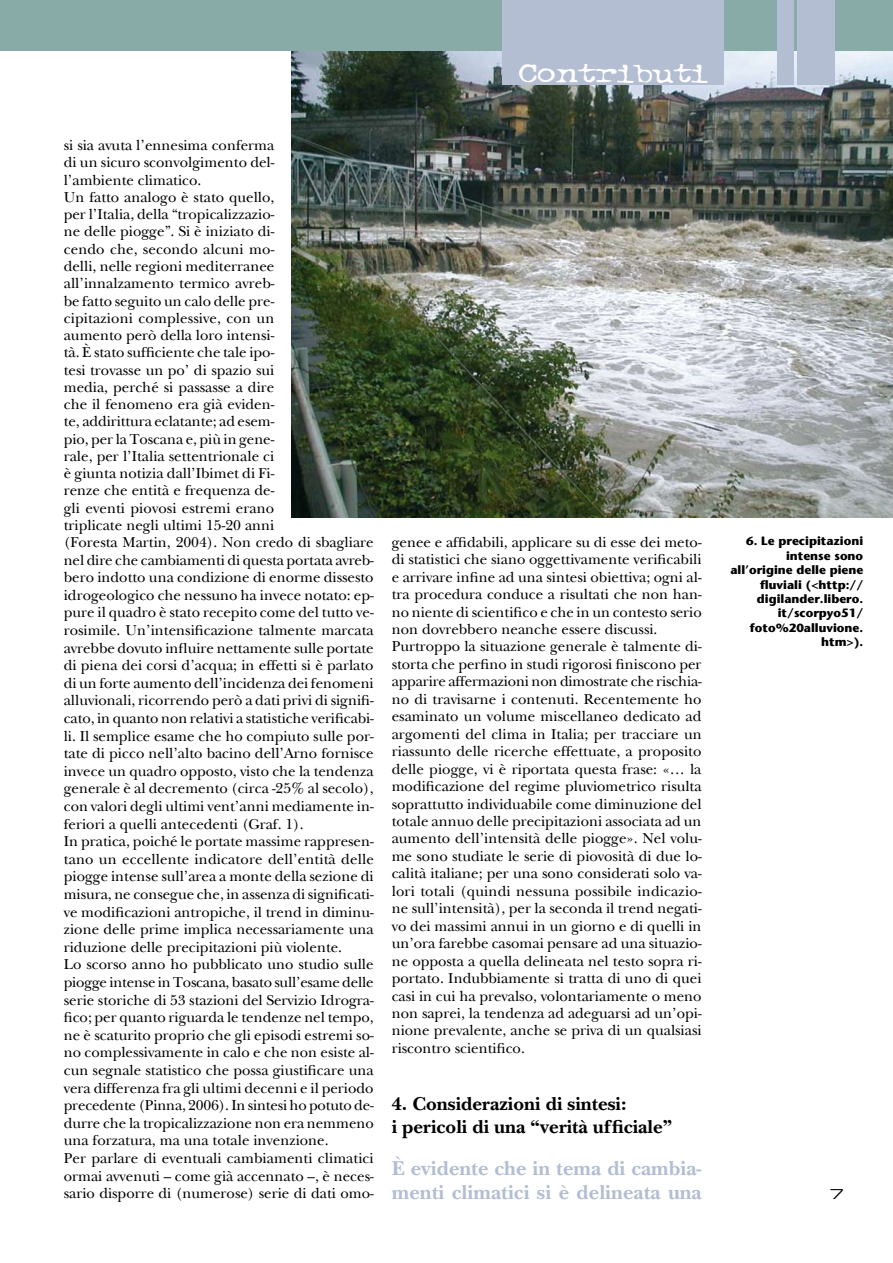
<style>
.page{position:relative;width:893px;height:1263px;background:#fff}
.page>*{position:absolute;margin:0;border:0;box-sizing:border-box;transform-origin:0 0}
.t1{font:30px "Typewriter OS Oldstyle";color:#fff;scale:1.35 1}
.t2{font:700 21px/24.3px "New Baskerville";color:#b4bed2}
.t3{font:700 19.5px/22.6px "New Baskerville";color:#000}
.t4{font:15px/17.4px "New Baskerville";color:#000}
.t5{font:700 12px/14.4px "Stone Sans";color:#000;text-align:right}
</style>
<div class="page">
<img style="left:291px;top:51px;width:602px;height:467px">
<div style="left:0;top:0;width:893px;height:51px;background:#89aba7"></div>
<div style="left:797px;top:0;width:38px;height:85px;background:#b4bed2"></div>
<div style="left:777px;top:0;width:16px;height:85px;background:#b4bed2"></div>
<div style="left:502px;top:0;width:222px;height:85px;background:#b4bed2"></div>
<h1 class="t1" style="left:518px;top:56px;width:142px">Contributi</h1>
<p class="t4" style="left:64px;top:137px;width:312px">si sia avuta l’ennesima conferma<br>di un sicuro sconvolgimento del-<br>l’ambiente climatico.<br>Un fatto analogo è stato quello,<br>per l’Italia, della “tropicalizzazio-<br>ne delle piogge”. Si è iniziato di-<br>cendo che, secondo alcuni mo-<br>delli, nelle regioni mediterranee all’innalzamento termico avreb-<br>be fatto seguito un calo delle pre-<br>cipitazioni complessive, con un<br>aumento però della loro intensi-<br>tà. È stato sufficiente che tale ipo-<br>tesi trovasse un po’ di spazio sui<br>media, perché si passasse a dire<br>che il fenomeno era già eviden-<br>te, addirittura eclatante; ad esem-<br>pio, per la Toscana e, più in gene-<br>rale, per l’Italia settentrionale ci<br>è giunta notizia dall’Ibimet di Fi-<br>renze che entità e frequenza de-<br>gli eventi piovosi estremi erano<br>triplicate negli ultimi 15-20 anni<br>(Foresta Martin, 2004). Non credo di sbagliare nel dire che cambiamenti di questa portata avreb&shy;bero indotto una condizione di enorme dissesto idrogeologico che nessuno ha invece notato: ep&shy;pure il quadro è stato recepito come del tutto ve&shy;rosimile. Un’intensificazione talmente marcata avrebbe dovuto influire nettamente sulle portate di piena dei corsi d’acqua; in effetti si è parlato di un forte aumento dell’incidenza dei fenomeni alluvionali, ricorrendo però a dati privi di signifi&shy;cato, in quanto non relativi a statistiche verificabi&shy;li. Il semplice esame che ho compiuto sulle por&shy;tate di picco nell’alto bacino dell’Arno fornisce invece un quadro opposto, visto che la tendenza generale è al decremento (circa -25% al secolo), con valori degli ultimi vent’anni mediamente in&shy;feriori a quelli antecedenti (Graf. 1).<br>In pratica, poiché le portate massime rappresen&shy;tano un eccellente indicatore dell’entità delle piogge intense sull’area a monte della sezione di misura, ne consegue che, in assenza di significati&shy;ve modificazioni antropiche, il trend in diminu&shy;zione delle prime implica necessariamente una riduzione delle precipitazioni più violente.<br>Lo scorso anno ho pubblicato uno studio sulle piogge intense in Toscana, basato sull’esame delle serie storiche di 53 stazioni del Servizio Idrogra&shy;fico; per quanto riguarda le tendenze nel tempo, ne è scaturito proprio che gli episodi estremi so&shy;no complessivamente in calo e che non esiste al&shy;cun segnale statistico che possa giustificare una vera differenza fra gli ultimi decenni e il periodo precedente (Pinna, 2006). In sintesi ho potuto de&shy;durre che la tropicalizzazione non era nemmeno una forzatura, ma una totale invenzione.<br>Per parlare di eventuali cambiamenti climatici ormai avvenuti – come già accennato –, è neces&shy;sario disporre di (numerose) serie di dati omo-</p>
<p class="t4" style="left:392px;top:533px;width:312px">genee e affidabili, applicare su di esse dei meto&shy;di statistici che siano oggettivamente verificabili e arrivare infine ad una sintesi obiettiva; ogni al&shy;tra procedura conduce a risultati che non han&shy;no niente di scientifico e che in un contesto serio non dovrebbero neanche essere discussi.<br>Purtroppo la situazione generale è talmente di&shy;storta che perfino in studi rigorosi finiscono per apparire affermazioni non dimostrate che rischia&shy;no di travisarne i contenuti. Recentemente ho esaminato un volume miscellaneo dedicato ad argomenti del clima in Italia; per tracciare un riassunto delle ricerche effettuate, a proposito delle piogge, vi è riportata questa frase: «… la modificazione del regime pluviometrico risulta soprattutto individuabile come diminuzione del totale annuo delle precipitazioni associata ad un aumento dell’intensità delle piogge». Nel volu&shy;me sono studiate le serie di piovosità di due lo&shy;calità italiane; per una sono considerati solo va&shy;lori totali (quindi nessuna possibile indicazio&shy;ne sull’intensità), per la seconda il trend negati&shy;vo dei massimi annui in un giorno e di quelli in un’ora farebbe casomai pensare ad una situazio&shy;ne opposta a quella delineata nel testo sopra ri&shy;portato. Indubbiamente si tratta di uno di quei casi in cui ha prevalso, volontariamente o meno non saprei, la tendenza ad adeguarsi ad un’opi&shy;nione prevalente, anche se priva di un qualsiasi riscontro scientifico.</p>
<h3 class="t3" style="left:392px;top:1093px;width:282px">4. Considerazioni di sintesi:<br>i pericoli di una “verità ufficiale”</h3>
<h2 class="t2" style="left:392px;top:1156px;width:312px">È evidente che in tema di cambia&shy;menti climatici si è delineata una</h2>
<p class="t5" style="left:730px;top:534px;width:134px">6. Le precipitazioni intense sono all’origine delle piene fluviali (&lt;http:// digilander.libero. it/scorpyo51/ foto%20alluvione. htm&gt;).</p>
</div>
